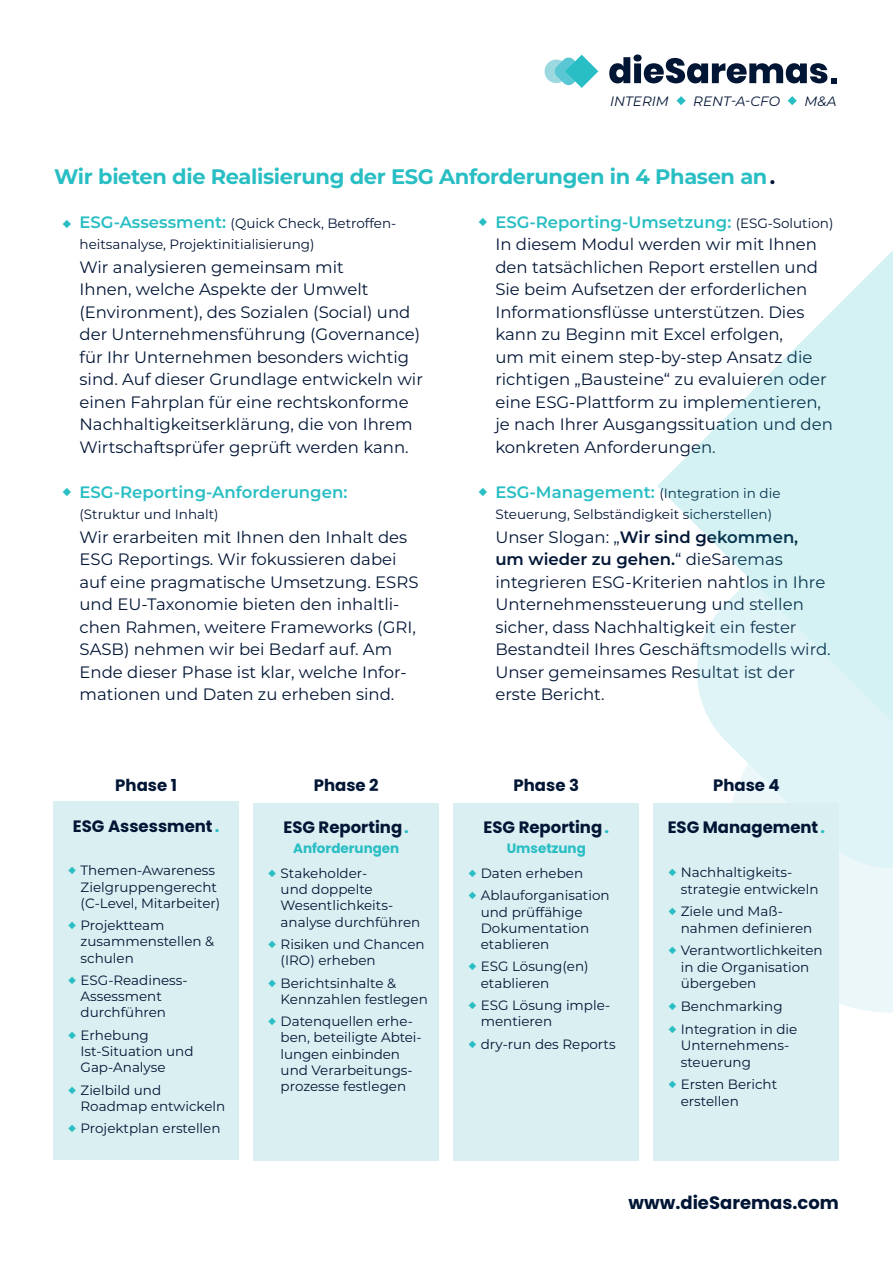
<style>
.page{position:relative;width:893px;height:1263px;background:#fff}
.page>*{position:absolute;margin:0;border:0;box-sizing:border-box;transform-origin:0 0}
.t1{font:700 21px "Montserrat";letter-spacing:-.015em;color:#28bec3}
.t2{font:700 18px "Poppins";color:#011535}
.t3{font:16.5px/22.5px "Montserrat";color:#011535}
.t4{font:700 16.5px "Poppins";color:#011535}
.t5{font:600 16.5px "Montserrat";color:#28bec3}
.t6{font:13.5px/16.2px "Montserrat";color:#011535}
.t7{font:700 13.5px "Poppins";color:#28bec4}
.t8{font:italic 13.5px "Montserrat";color:#011535}
.s1{color:#011535}
.s2{font-size:15px;color:#28bec3}
.s3{font-weight:600;font-size:16.5px;color:#28bec3}
.s4{font-weight:400;font-size:15px}
.s5{font-weight:600;color:#28bec3}
.s6{font-size:13.5px}
.s7{font-weight:600}
.s8{color:#28bec4}
.s9{color:#28bec3}
</style>
<div class="page">
<svg style="left:609px;top:54px;width:228px;height:29px"></svg>
<svg style="left:544px;top:55px;width:54px;height:33px"></svg>
<svg style="left:676px;top:96px;width:10px;height:9px"></svg>
<svg style="left:788px;top:96px;width:9px;height:9px"></svg>
<div style="left:839px;top:877px;width:54px;height:136px;background:#ebf7f9"></div>
<svg style="left:711px;top:722px;width:182px;height:155px;background:#e2f5f7"></svg>
<svg style="left:657px;top:250px;width:236px;height:472px"></svg>
<div style="left:54px;top:802px;width:185px;height:358px;background:#d9eff1"></div>
<div style="left:254px;top:803px;width:185px;height:357px;background:#d9eff1"></div>
<div style="left:654px;top:803px;width:185px;height:357px;background:#d9eff1"></div>
<div style="left:454px;top:803px;width:185px;height:357px;background:#d9eff1"></div>
<p class="t8" style="left:610px;top:92px;width:60px">INTERIM</p>
<p class="t8" style="left:693px;top:92px;width:88px">RENT-A-CFO</p>
<p class="t8" style="left:804px;top:92px;width:33px">M&amp;A</p>
<p class="t1" style="left:54px;top:161px;width:723px">Wir bieten die Realisierung der ESG Anforderungen in 4 Phasen an <span class="s1">.</span></p>
<p class="t6" style="left:80px;top:212px;width:317px;line-height:21px;text-indent:-17px"><span class="s2">◆</span> <span class="s3">ESG-Assessment:</span> (Quick Check, Betroffen&shy;heitsanalyse, Projektinitialisierung)</p>
<p class="t3" style="left:80px;top:255px;width:345px">Wir analysieren gemeinsam mit<br>Ihnen, welche Aspekte der Umwelt (Environment), des Sozialen (Social) und der Unternehmensführung (Governance) für Ihr Unternehmen besonders wichtig sind. Auf dieser Grundlage entwickeln wir einen Fahrplan für eine rechtskonforme Nachhaltigkeitserklärung, die von Ihrem Wirtschaftsprüfer geprüft werden kann.</p>
<p class="t5" style="left:63px;top:480px;width:286px"><span class="s4">◆</span> ESG-Reporting-Anforderungen:</p>
<p class="t6" style="left:80px;top:505px;width:141px">(Struktur und Inhalt)</p>
<p class="t3" style="left:80px;top:525px;width:340px">Wir erarbeiten mit Ihnen den Inhalt des ESG Reportings. Wir fokussieren dabei auf eine pragmatische Umsetzung. ESRS und EU-Taxonomie bieten den inhaltli&shy;chen Rahmen, weitere Frameworks (GRI, SASB) nehmen wir bei Bedarf auf. Am Ende dieser Phase ist klar, welche Infor&shy;mationen und Daten zu erheben sind.</p>
<p class="t3" style="left:495px;top:210px;width:340px;text-indent:-17px"><span class="s2">◆</span> <span class="s5">ESG-Reporting-Umsetzung:</span> <span class="s6">(ESG-Solution)<br></span>In diesem Modul werden wir mit Ihnen den tatsächlichen Report erstellen und Sie beim Aufsetzen der erforderlichen Informationsflüsse unterstützen. Dies kann zu Beginn mit Excel erfolgen,<br>um mit einem step-by-step Ansatz die richtigen „Bausteine“ zu evaluieren oder eine ESG-Plattform zu implementieren, je nach Ihrer Ausgangssituation und den konkreten Anforderungen.</p>
<p class="t6" style="left:495px;top:482px;width:287px;line-height:21px;text-indent:-17px"><span class="s2">◆</span> <span class="s3">ESG-Management:</span> (Integration in die<br>Steuerung, Selbständigkeit sicherstellen)</p>
<p class="t3" style="left:495px;top:525px;width:337px">Unser Slogan: „<span class="s7">Wir sind gekommen, um wieder zu gehen.</span>“ dieSaremas integrieren ESG-Kriterien nahtlos in Ihre Unternehmenssteuerung und stellen sicher, dass Nachhaltigkeit ein fester Bestandteil Ihres Geschäftsmodells wird.<br>Unser gemeinsames Resultat ist der erste Bericht.</p>
<p class="t4" style="left:115px;top:776px;width:63px">Phase 1</p>
<p class="t4" style="left:314px;top:776px;width:66px">Phase 2</p>
<p class="t4" style="left:283px;top:818px;width:127px">ESG Reporting<span class="s8">.</span></p>
<p class="t7" style="left:293px;top:840px;width:108px">Anforderungen</p>
<p class="t6" style="left:281px;top:865px;width:141px;text-indent:-12px"><span class="s9">◆</span> Stakeholder-<br>und doppelte<br>Wesentlichkeits&shy;analyse durchführen</p>
<p class="t6" style="left:281px;top:936px;width:145px;text-indent:-12px"><span class="s9">◆</span> Risiken und Chancen (IRO) erheben</p>
<p class="t6" style="left:281px;top:974px;width:149px;text-indent:-12px"><span class="s9">◆</span> Berichtsinhalte &amp;<br>Kennzahlen festlegen</p>
<p class="t6" style="left:281px;top:1013px;width:142px;text-indent:-12px"><span class="s9">◆</span> Datenquellen erhe&shy;ben, beteiligte Abtei&shy;lungen einbinden und Verarbeitungs&shy;prozesse festlegen</p>
<p class="t4" style="left:73px;top:816px;width:148px">ESG Assessment <span class="s8">.</span></p>
<p class="t6" style="left:81px;top:862px;width:141px;text-indent:-12px"><span class="s9">◆</span> Themen-Awareness<br>Zielgruppengerecht (C-Level, Mitarbeiter)</p>
<p class="t6" style="left:81px;top:917px;width:135px;text-indent:-12px"><span class="s9">◆</span> Projektteam zusammenstellen &amp; schulen</p>
<p class="t6" style="left:81px;top:972px;width:109px;text-indent:-12px"><span class="s9">◆</span> ESG-Readiness-<br>Assessment durchführen</p>
<p class="t6" style="left:81px;top:1026px;width:115px;text-indent:-12px"><span class="s9">◆</span> Erhebung<br>Ist-Situation und<br>Gap-Analyse</p>
<p class="t6" style="left:81px;top:1081px;width:146px;text-indent:-12px"><span class="s9">◆</span> Zielbild und<br>Roadmap entwickeln</p>
<p class="t6" style="left:68px;top:1120px;width:154px"><span class="s9">◆</span> Projektplan erstellen</p>
<p class="t4" style="left:514px;top:776px;width:67px">Phase 3</p>
<p class="t4" style="left:484px;top:818px;width:127px">ESG Reporting<span class="s8">.</span></p>
<p class="t7" style="left:507px;top:840px;width:81px">Umsetzung</p>
<p class="t6" style="left:468px;top:865px;width:116px"><span class="s9">◆</span> Daten erheben</p>
<p class="t6" style="left:481px;top:887px;width:130px;text-indent:-12px"><span class="s9">◆</span> Ablauforganisation und prüffähige<br>Dokumentation etablieren</p>
<p class="t6" style="left:481px;top:958px;width:109px;text-indent:-12px"><span class="s9">◆</span> ESG Lösung(en) etablieren</p>
<p class="t6" style="left:481px;top:997px;width:131px;text-indent:-12px"><span class="s9">◆</span> ESG Lösung imple&shy;mentieren</p>
<p class="t6" style="left:468px;top:1035px;width:149px"><span class="s9">◆</span> dry-run des Reports</p>
<p class="t6" style="left:489px;top:976px;width:29px">v lu</p>
<p class="t6" style="left:481px;top:1014px;width:55px">implem</p>
<p class="t4" style="left:713px;top:776px;width:68px">Phase 4</p>
<p class="t4" style="left:668px;top:818px;width:159px">ESG Management <span class="s8">.</span></p>
<p class="t6" style="left:681px;top:863px;width:139px;text-indent:-12px"><span class="s9">◆</span> Nachhaltigkeits&shy;strategie entwickeln</p>
<p class="t6" style="left:681px;top:903px;width:133px;text-indent:-12px"><span class="s9">◆</span> Ziele und Maß&shy;nahmen definieren</p>
<p class="t6" style="left:681px;top:942px;width:143px;text-indent:-12px"><span class="s9">◆</span> Verantwortlichkeiten in die Organisation übergeben</p>
<p class="t6" style="left:668px;top:998px;width:116px"><span class="s9">◆</span> Benchmarking</p>
<p class="t6" style="left:681px;top:1020px;width:118px;text-indent:-12px"><span class="s9">◆</span> Integration in die<br>Unternehmens&shy;steuerung</p>
<p class="t6" style="left:681px;top:1076px;width:98px;text-indent:-12px"><span class="s9">◆</span> Ersten Bericht erstellen</p>
<p class="t2" style="left:629px;top:1192px;width:212px">www.dieSaremas.com</p>
</div>
